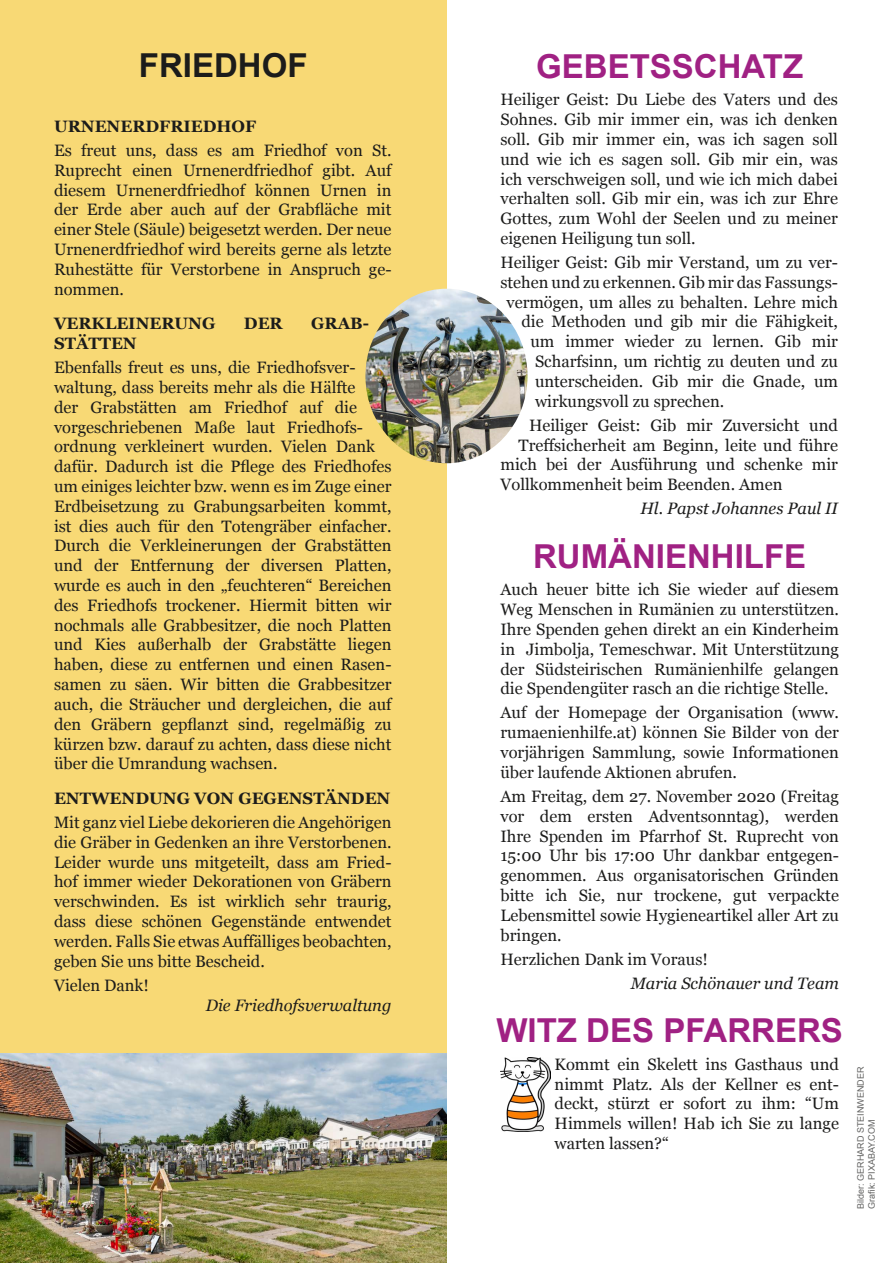
<style>
.page{position:relative;width:893px;height:1263px;background:#fff}
.page>*{position:absolute;margin:0;border:0;box-sizing:border-box;transform-origin:0 0}
.t1{font:700 33px "Arial";color:#a02183}
.t2{font:700 33px "Arial";color:#1c1c1b}
.t3{font:16.5px/19.8px "Georgia";color:#1c1c1b;text-align:justify}
.t4{font:700 16.5px "Georgia";color:#1c1c1b}
.t5{font:italic 16.5px "Georgia";color:#1c1c1b}
.t6{font:9px/10.8px "Arial";color:#636362}
</style>
<div class="page">
<div style="left:0;top:0;width:446px;height:1263px;background:#f8d975"></div>
<img style="left:500px;top:1057px;width:50px;height:74px">
<img style="left:365px;top:289px;width:163px;height:174px">
<img style="left:0;top:1053px;width:446px;height:210px">
<h1 class="t2" style="left:139px;top:44px;width:170px">FRIEDHOF</h1>
<p class="t4" style="left:54px;top:114px;width:204px">URNENERDFRIEDHOF</p>
<p class="t3" style="left:54px;top:140px;width:339px">Es freut uns, dass es am Friedhof von St.<br>Ruprecht einen Urnenerdfriedhof gibt. Auf diesem Urnenerdfriedhof können Urnen in der Erde aber auch auf der Grabfläche mit einer Stele (Säule) beigesetzt werden. Der neue Urnenerdfriedhof wird bereits gerne als letzte Ruhestätte für Verstorbene in Anspruch ge&shy;nommen.</p>
<p class="t4" style="left:54px;top:311px;width:163px">VERKLEINERUNG</p>
<p class="t4" style="left:244px;top:311px;width:40px">DER</p>
<p class="t4" style="left:311px;top:311px;width:59px">GRAB-</p>
<p class="t4" style="left:54px;top:331px;width:84px">STÄTTEN</p>
<p class="t3" style="left:54px;top:357px;width:339px;text-align:left">Ebenfalls freut es uns, die Friedhofsver&shy;waltung, dass bereits mehr als die Hälfte<br>der Grabstätten am Friedhof auf die vorgeschriebenen Maße laut Friedhofs&shy;ordnung verkleinert wurden. Vielen Dank dafür. Dadurch ist die Pflege des Friedhofes um einiges leichter bzw. wenn es im Zuge einer Erdbeisetzung zu Grabungsarbeiten kommt, ist dies auch für den Totengräber einfacher.<br>Durch die Verkleinerungen der Grabstätten und der Entfernung der diversen Platten, wurde es auch in den „feuchteren“ Bereichen des Friedhofs trockener. Hiermit bitten wir nochmals alle Grabbesitzer, die noch Platten und Kies außerhalb der Grabstätte liegen haben, diese zu entfernen und einen Rasen&shy;samen zu säen. Wir bitten die Grabbesitzer auch, die Sträucher und dergleichen, die auf den Gräbern gepflanzt sind, regelmäßig zu kürzen bzw. darauf zu achten, dass diese nicht über die Umrandung wachsen.</p>
<p class="t4" style="left:54px;top:786px;width:338px">ENTWENDUNG VON GEGENSTÄNDEN</p>
<p class="t3" style="left:54px;top:812px;width:339px">Mit ganz viel Liebe dekorieren die Angehörigen die Gräber in Gedenken an ihre Verstorbenen.<br>Leider wurde uns mitgeteilt, dass am Fried&shy;hof immer wieder Dekorationen von Gräbern verschwinden. Es ist wirklich sehr traurig, dass diese schönen Gegenstände entwendet werden. Falls Sie etwas Auffälliges beobachten, geben Sie uns bitte Bescheid.</p>
<p class="t3" style="left:54px;top:974px;width:96px">Vielen Dank!</p>
<p class="t5" style="left:206px;top:993px;width:187px">Die Friedhofsverwaltung</p>
<h1 class="t1" style="left:536px;top:45px;width:269px">GEBETSSCHATZ</h1>
<p class="t3" style="left:500px;top:89px;width:339px">Heiliger Geist: Du Liebe des Vaters und des Sohnes. Gib mir immer ein, was ich denken soll. Gib mir immer ein, was ich sagen soll und wie ich es sagen soll. Gib mir ein, was ich verschweigen soll, und wie ich mich dabei verhalten soll. Gib mir ein, was ich zur Ehre Gottes, zum Wohl der Seelen und zu meiner eigenen Heiligung tun soll.</p>
<p class="t3" style="left:500px;top:252px;width:339px">Heiliger Geist: Gib mir Verstand, um zu ver-</p>
<p class="t3" style="left:500px;top:272px;width:339px">stehen und zu erkennen. Gib mir das Fassungs-</p>
<p class="t3" style="left:506px;top:291px;width:333px">vermögen, um alles zu behalten. Lehre mich</p>
<p class="t3" style="left:521px;top:311px;width:318px">die Methoden und gib mir die Fähigkeit,</p>
<p class="t3" style="left:530px;top:331px;width:309px">um immer wieder zu lernen. Gib mir</p>
<p class="t3" style="left:535px;top:351px;width:304px">Scharfsinn, um richtig zu deuten und zu</p>
<p class="t3" style="left:535px;top:371px;width:304px">unterscheiden. Gib mir die Gnade, um</p>
<p class="t3" style="left:535px;top:390px;width:191px">wirkungsvoll zu sprechen.</p>
<p class="t3" style="left:529px;top:414px;width:310px">Heiliger Geist: Gib mir Zuversicht und</p>
<p class="t3" style="left:518px;top:434px;width:321px">Treffsicherheit am Beginn, leite und führe</p>
<p class="t3" style="left:500px;top:454px;width:339px">mich bei der Ausführung und schenke mir</p>
<p class="t3" style="left:500px;top:474px;width:283px">Vollkommenheit beim Beenden. Amen</p>
<p class="t5" style="left:640px;top:496px;width:199px">Hl. Papst Johannes Paul II</p>
<h1 class="t1" style="left:533px;top:535px;width:275px">RUMÄNIENHILFE</h1>
<p class="t3" style="left:500px;top:579px;width:340px">Auch heuer bitte ich Sie wieder auf diesem Weg Menschen in Rumänien zu unterstützen.<br>Ihre Spenden gehen direkt an ein Kinderheim in Jimbolja, Temeschwar. Mit Unterstützung der Südsteirischen Rumänienhilfe gelangen die Spendengüter rasch an die richtige Stelle.</p>
<p class="t3" style="left:500px;top:702px;width:340px">Auf der Homepage der Organisation (www. rumaenienhilfe.at) können Sie Bilder von der vorjährigen Sammlung, sowie Informationen über laufende Aktionen abrufen.</p>
<p class="t3" style="left:500px;top:786px;width:340px">Am Freitag, dem 27. November 2020 (Freitag vor dem ersten Adventsonntag), werden Ihre Spenden im Pfarrhof St. Ruprecht von 15:00 Uhr bis 17:00 Uhr dankbar entgegen&shy;genommen. Aus organisatorischen Gründen bitte ich Sie, nur trockene, gut verpackte Lebensmittel sowie Hygieneartikel aller Art zu bringen.</p>
<p class="t3" style="left:500px;top:948px;width:209px">Herzlichen Dank im Voraus!</p>
<p class="t5" style="left:631px;top:971px;width:210px">Maria Schönauer und Team</p>
<h1 class="t1" style="left:496px;top:1009px;width:348px">WITZ DES PFARRERS</h1>
<p class="t3" style="left:555px;top:1053px;width:286px">Kommt ein Skelett ins Gasthaus und nimmt Platz. Als der Kellner es ent&shy;deckt, stürzt er sofort zu ihm: “Um Himmels willen! Hab ich Sie zu lange warten lassen?“</p>
<p class="t6" style="left:855px;top:1209px;width:144px;rotate:-90deg">Bilder: GERHARD STEINWENDER<br>Grafik: PIXABAY.COM</p>
</div>
